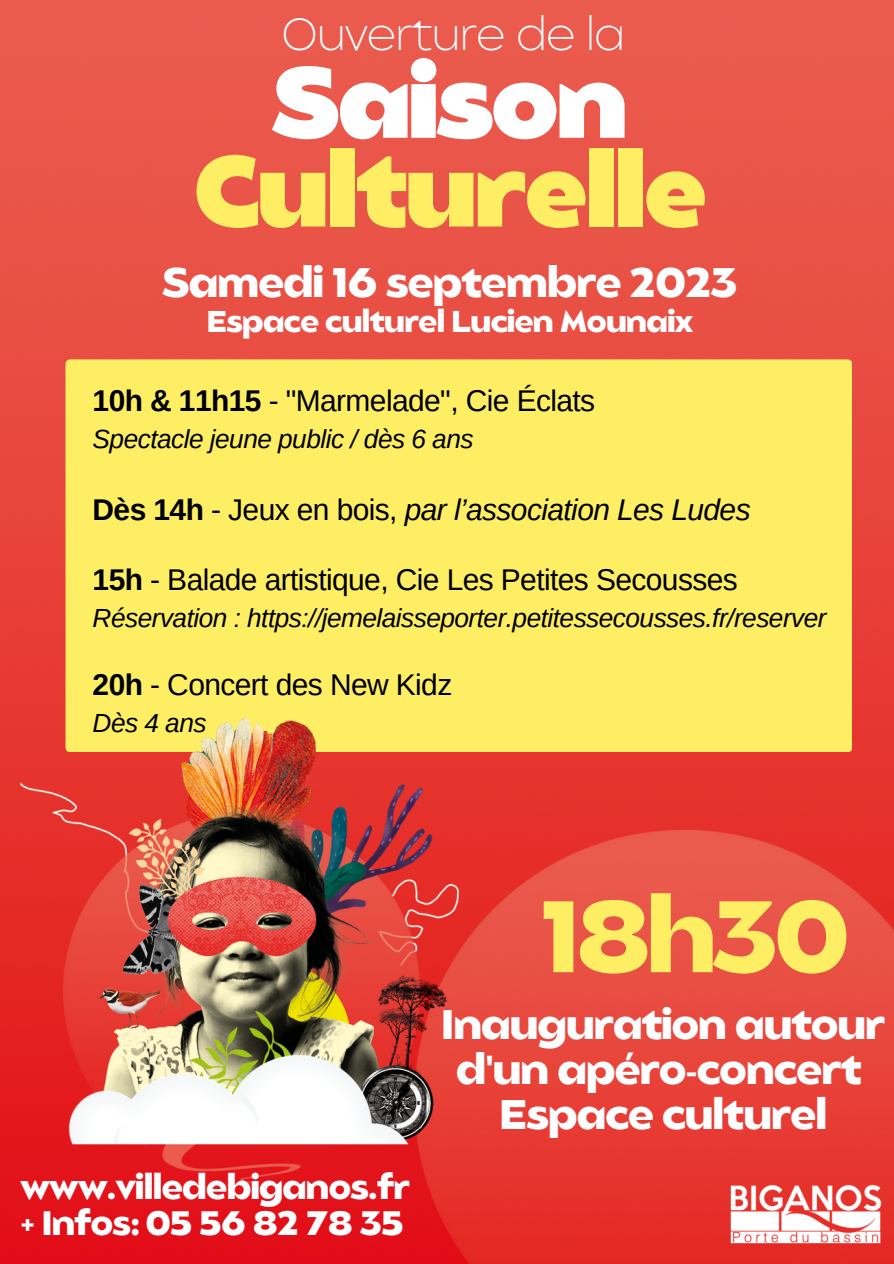
<style>
.page{position:relative;width:894px;height:1264px;background:#fff}
.page>*{position:absolute;margin:0;border:0;box-sizing:border-box;transform-origin:0 0}
.t1{font:700 101.1px "Balgin";letter-spacing:-.05em;color:#fdee63}
.t2{font:900 100.35px/88.7px "Balgin";letter-spacing:-.02em;color:#fdee63;text-align:center}
.t3{font:200 45px "Balgin";letter-spacing:-.02em;color:#fff}
.t4{font:700 41.1px/45px "Balgin";letter-spacing:-.02em;color:#fff;text-align:center}
.t5{font:700 33.75px "Balgin";letter-spacing:-.02em;color:#fff}
.t6{font:30px "Arimo";letter-spacing:-.02em;color:#000}
.t7{font:italic 30px "Arimo";letter-spacing:-.02em;color:#000}
.t8{font:700 29.85px "Balgin";letter-spacing:-.02em;color:#fff}
.t9{font:italic 26.25px "Arimo";letter-spacing:-.02em;color:#000}
.s1{color:#fff}
.s2{font-weight:700}
.s3{font-weight:700;font-style:normal}
.s4{font-style:normal}
</style>
<div class="page">
<img style="left:0;top:0;width:893px;height:1263px">
<img style="left:414px;top:830px;width:479px;height:433px">
<img style="left:729px;top:1184px;width:152px;height:60px">
<div style="left:65px;top:359px;width:787px;height:393px;background:#fdee63"></div>
<img style="left:20px;top:718px;width:438px;height:469px">
<p class="t3" style="left:281px;top:16px;width:345px">Ouverture de la</p>
<p class="t2" style="left:194px;top:66px;width:514px"><span class="s1">Saison<br></span>Culturelle</p>
<p class="t4" style="left:162px;top:263px;width:576px">Samedi 16 septembre 2023</p>
<p class="t8" style="left:207px;top:309px;width:487px">Espace culturel Lucien Mounaix</p>
<p class="t6" style="left:93px;top:383px;width:504px"><span class="s2">10h &amp; 11h15</span> - "Marmelade", Cie Éclats</p>
<p class="t9" style="left:93px;top:424px;width:382px">Spectacle jeune public / dès 6 ans</p>
<p class="t7" style="left:93px;top:493px;width:659px"><span class="s3">Dès 14h</span> <span class="s4">- Jeux en bois,</span> par l’association Les Ludes</p>
<p class="t6" style="left:93px;top:562px;width:646px"><span class="s2">15h</span> - Balade artistique, Cie Les Petites Secousses</p>
<p class="t9" style="left:93px;top:603px;width:735px">Réservation : https://jemelaisseporter.petitessecousses.fr/reserver</p>
<p class="t6" style="left:93px;top:667px;width:361px"><span class="s2">20h</span> - Concert des New Kidz</p>
<p class="t9" style="left:93px;top:708px;width:115px">Dès 4 ans</p>
<p class="t1" style="left:540px;top:894px;width:311px">18h30</p>
<p class="t5" style="left:20px;top:1172px;width:391px">www.villedebiganos.fr</p>
<p class="t5" style="left:20px;top:1209px;width:385px">+ Infos: 05 56 82 78 35</p>
<p class="t4" style="left:441px;top:1005px;width:445px">Inauguration autour d'un apéro-concert</p>
<p class="t4" style="left:499px;top:1095px;width:329px">Espace culturel</p>
</div>
